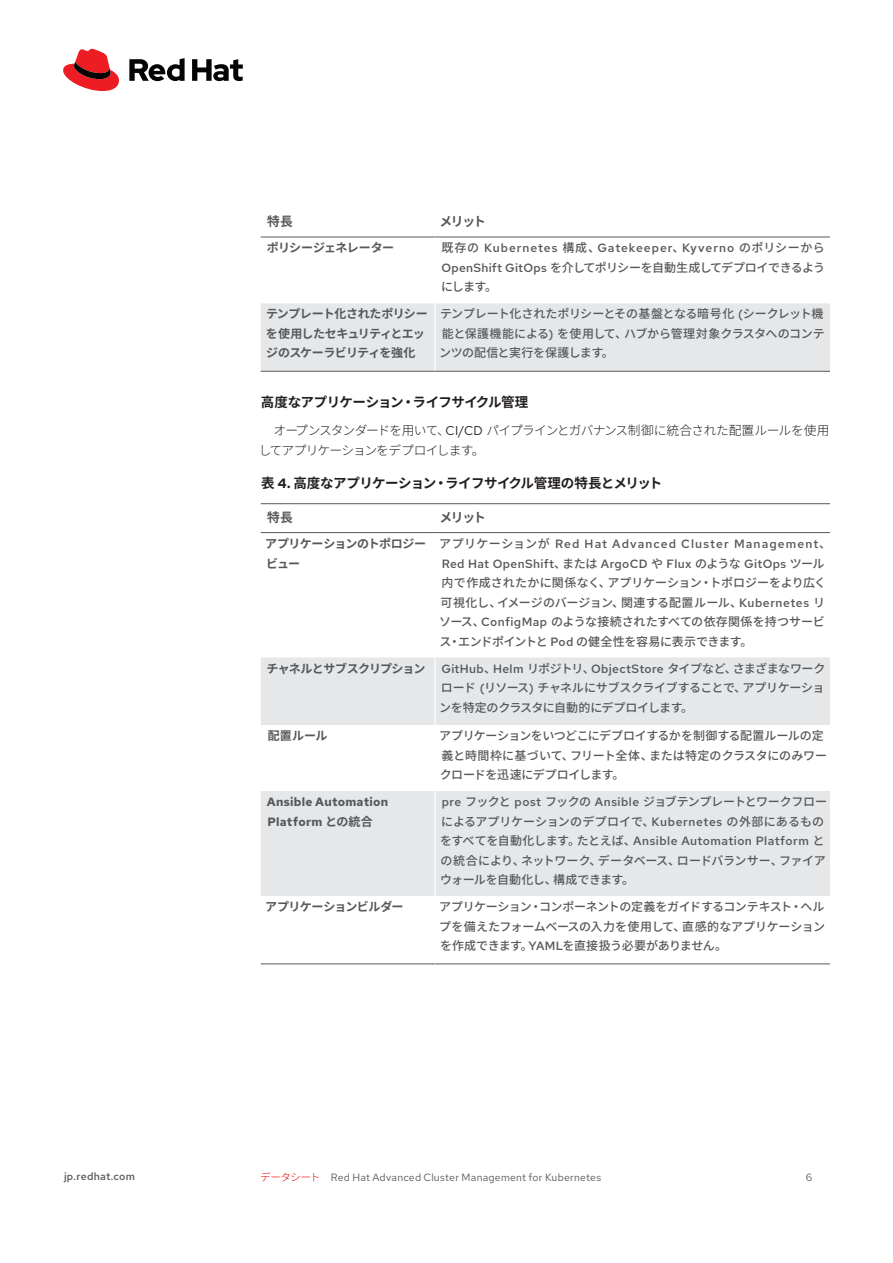
<style>
.page{position:relative;width:893px;height:1263px;background:#fff}
.page>*{position:absolute;margin:0;border:0;box-sizing:border-box;transform-origin:0 0}
.Main_-_Table_Name{font:700 13.5px "Noto Sans JP";letter-spacing:-.04em;color:#231f20}
.Main_-_Subhead_3{font:700 13.5px "Noto Sans JP";letter-spacing:-.035em;color:#231f20}
.Main_-_Body{font:300 12.75px/19.5px "Noto Sans JP";letter-spacing:-.055em;color:#231f20}
.Main_-_Table_Subhead_1__left-aligned{font:700 12.75px "Noto Sans JP";letter-spacing:-.11em;color:#57585a}
.Main_-_Table_Body__left-aligned{font:500 12px/19.5px "Noto Sans JP";letter-spacing:-.025em;color:#57585a;text-align:justify}
.Main_-_Table_Body__left-aligned-2{font:700 12px/19.5px "Noto Sans JP";letter-spacing:-.045em;color:#57585a}
.Main_-_Table_Body__left-aligned-3{font:700 12px/19.5px "Red Hat Text";letter-spacing:.02em;color:#57585a}
.Footer_-_Running_Foot{font:10.5px "Red Hat Text";letter-spacing:.025em;color:#57585a}
.t1{font:500 10.5px "Red Hat Text";letter-spacing:.025em;color:#57585a}
.s1{font-family:"Red Hat Text"}
.s2{font-family:"Red Hat Text";font-weight:400}
.s3{font-family:"Noto Sans JP"}
.s4{font-family:"Noto Sans JP";font-weight:300;color:#e00}
</style>
<div class="page">
<hr style="left:261px;top:503px;width:569px;height:1px;background:#57585a">
<div style="left:261px;top:303px;width:569px;height:68px;background:#e6e7e9"></div>
<hr style="left:261px;top:237px;width:174px;height:1px;background:#57585a">
<hr style="left:435px;top:237px;width:395px;height:1px;background:#57585a">
<hr style="left:261px;top:371px;width:174px;height:1px;background:#57585a">
<hr style="left:435px;top:371px;width:395px;height:1px;background:#57585a">
<hr style="left:434px;top:237px;width:2px;height:66px;background:#fff">
<hr style="left:434px;top:303px;width:2px;height:68px;background:#fff">
<svg style="left:261px;top:657px;width:569px;height:239px;fill:#e6e7e9"></svg>
<hr style="left:261px;top:532px;width:174px;height:1px;background:#57585a">
<hr style="left:435px;top:532px;width:395px;height:1px;background:#57585a">
<hr style="left:261px;top:963px;width:174px;height:1px;background:#57585a">
<hr style="left:435px;top:963px;width:395px;height:1px;background:#57585a">
<hr style="left:434px;top:657px;width:2px;height:68px;background:#fff">
<hr style="left:434px;top:725px;width:2px;height:66px;background:#fff">
<hr style="left:434px;top:791px;width:2px;height:105px;background:#fff">
<svg style="left:63px;top:49px;width:56px;height:42px"></svg>
<svg style="left:129px;top:58px;width:114px;height:23px"></svg>
<p class="Main_-_Table_Subhead_1__left-aligned" style="left:267px;top:215px;width:27px">特長</p>
<p class="Main_-_Table_Subhead_1__left-aligned" style="left:440px;top:215px;width:48px">メリット</p>
<p class="Main_-_Table_Body__left-aligned-2" style="left:267px;top:239px;width:129px">ポリシージェネレーター</p>
<p class="Main_-_Table_Body__left-aligned" style="left:441px;top:239px;width:386px">既存の <span class="s1">Kubernetes</span> 構成、<span class="s1">Gatekeeper</span>、<span class="s1">Kyverno</span> のポリシーから<span class="s1">OpenShift GitOps</span> を介してポリシーを自動生成してデプロイできるようにします。</p>
<p class="Main_-_Table_Body__left-aligned-2" style="left:266px;top:305px;width:163px">テンプレート化されたポリシーを使用したセキュリティとエッジのスケーラビリティを強化</p>
<p class="Main_-_Table_Body__left-aligned" style="left:439px;top:305px;width:387px">テンプレート化されたポリシーとその基盤となる暗号化 <span class="s1">(</span>シークレット機能と保護機能による<span class="s1">)</span> を使用して、ハブから管理対象クラスタへのコンテンツの配信と実行を保護します。</p>
<p class="Main_-_Subhead_3" style="left:261px;top:395px;width:269px">高度なアプリケーション・ライフサイクル管理</p>
<p class="Main_-_Body" style="left:259px;top:421px;width:572px;text-indent:15px">オープンスタンダードを用いて、<span class="s2">CI/CD</span> パイプラインとガバナンス制御に統合された配置ルールを使用してアプリケーションをデプロイします。</p>
<p class="Main_-_Table_Name" style="left:261px;top:476px;width:403px">表 <span class="s1">4.</span> 高度なアプリケーション・ライフサイクル管理の特長とメリット</p>
<p class="Main_-_Table_Subhead_1__left-aligned" style="left:267px;top:510px;width:27px">特長</p>
<p class="Main_-_Table_Subhead_1__left-aligned" style="left:440px;top:510px;width:48px">メリット</p>
<p class="Main_-_Table_Body__left-aligned-2" style="left:265px;top:534px;width:162px">アプリケーションのトポロジービュー</p>
<p class="Main_-_Table_Body__left-aligned" style="left:439px;top:534px;width:393px;text-align:left">アプリケーションが <span class="s1">Red Hat Advanced Cluster Management</span>、<span class="s1">Red Hat OpenShift</span>、または <span class="s1">ArgoCD</span> や <span class="s1">Flux</span> のような <span class="s1">GitOps</span> ツール内で作成されたかに関係なく、アプリケーション・トポロジーをより広く可視化し、イメージのバージョン、関連する配置ルール、<span class="s1">Kubernetes</span> リソース、<span class="s1">ConfigMap</span> のような接続されたすべての依存関係を持つサービス・エンドポイントと <span class="s1">Pod</span> の健全性を容易に表示できます。</p>
<p class="Main_-_Table_Body__left-aligned-2" style="left:266px;top:659px;width:160px">チャネルとサブスクリプション</p>
<p class="Main_-_Table_Body__left-aligned" style="left:439px;top:659px;width:388px"><span class="s1">GitHub</span>、<span class="s1">Helm</span> リポジトリ、<span class="s1">ObjectStore</span> タイプなど、さまざまなワークロード <span class="s1">(</span>リソース<span class="s1">)</span> チャネルにサブスクライブすることで、アプリケーションを特定のクラスタに自動的にデプロイします。</p>
<p class="Main_-_Table_Body__left-aligned-2" style="left:268px;top:726px;width:61px">配置ルール</p>
<p class="Main_-_Table_Body__left-aligned" style="left:439px;top:726px;width:389px;text-align:left">アプリケーションをいつどこにデプロイするかを制御する配置ルールの定義と時間枠に基づいて、フリート全体、または特定のクラスタにのみワークロードを迅速にデプロイします。</p>
<p class="Main_-_Table_Body__left-aligned-3" style="left:267px;top:792px;width:123px">Ansible Automation<br>Platform <span class="s3">との統合</span></p>
<p class="Main_-_Table_Body__left-aligned" style="left:440px;top:792px;width:388px;text-align:left"><span class="s1">pre</span> フックと <span class="s1">post</span> フックの <span class="s1">Ansible</span> ジョブテンプレートとワークフローによるアプリケーションのデプロイで、<span class="s1">Kubernetes</span> の外部にあるものをすべてを自動化します。たとえば、<span class="s1">Ansible Automation Platform</span> との統合により、ネットワーク、データベース、ロードバランサー、ファイアウォールを自動化し、構成できます。</p>
<p class="Main_-_Table_Body__left-aligned-2" style="left:265px;top:897px;width:140px">アプリケーションビルダー</p>
<p class="Main_-_Table_Body__left-aligned" style="left:439px;top:897px;width:387px">アプリケーション・コンポーネントの定義をガイドするコンテキスト・ヘルプを備えたフォームベースの入力を使用して、直感的なアプリケーションを作成できます。<span class="s1">YAML</span>を直接扱う必要がありません。</p>
<p class="t1" style="left:64px;top:1170px;width:72px">jp.redhat.com</p>
<p class="Footer_-_Running_Foot" style="left:260px;top:1170px;width:342px"><span class="s4">データシート</span> Red Hat Advanced Cluster Management for Kubernetes</p>
<p class="Footer_-_Running_Foot" style="left:806px;top:1170px;width:8px">6</p>
</div>
